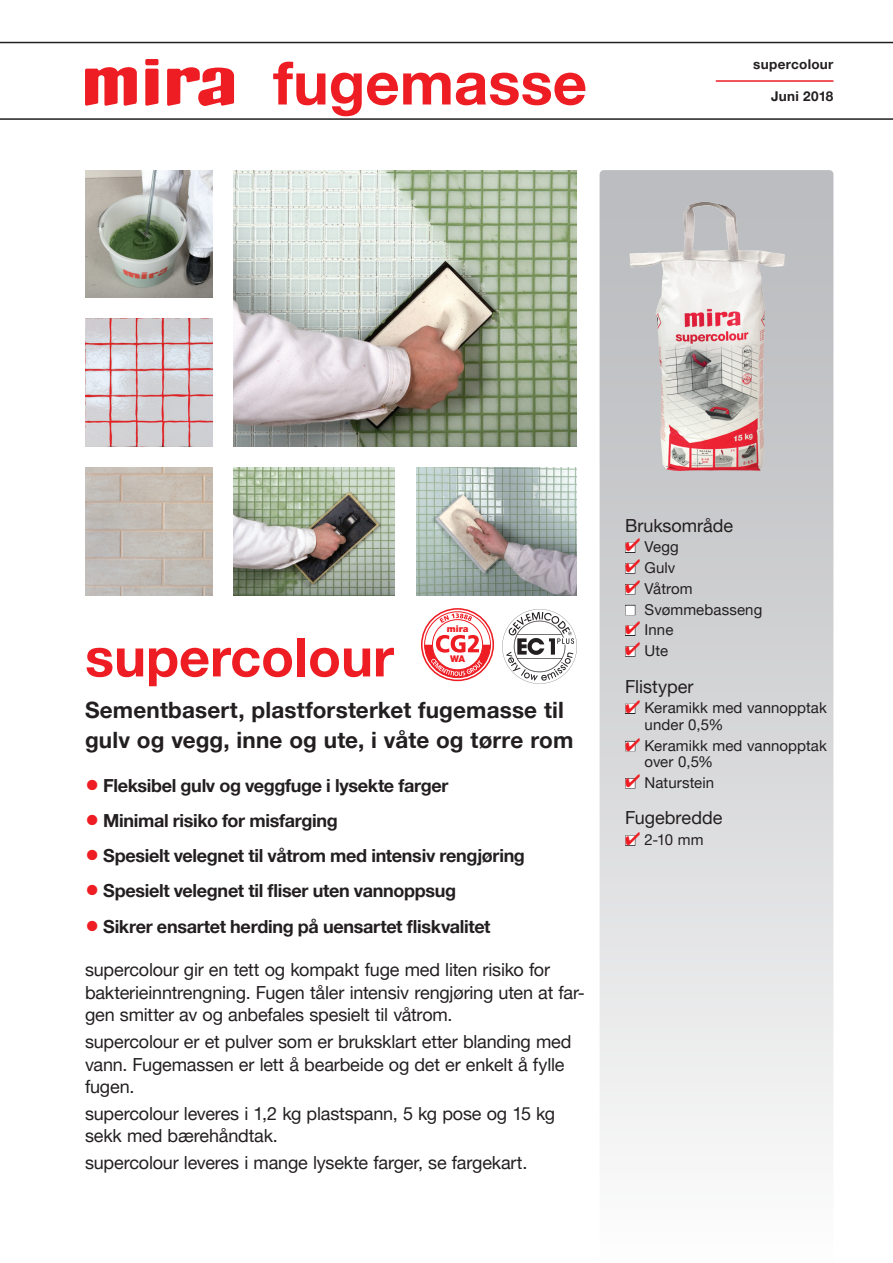
<style>
.page{position:relative;width:893px;height:1263px;background:#fff}
.page>*{position:absolute;margin:0;border:0;box-sizing:border-box;transform-origin:0 0}
.TYPE_OVERSKRIFT{font:700 60px "Helvetica Neue LT Pro";color:#ee1d23}
.over{font:700 54px "Helvetica Neue LT Pro";color:#ee1d23}
.TEKST_UNDER_BILLEDE{font:700 22.5px/30px "Helvetica Neue LT Pro";letter-spacing:.005em;color:#231f20}
.BRØD_side_1{font:18px/22.5px "Helvetica Neue LT Pro";letter-spacing:-.01em;color:#231f20}
.DOTPUNKTER{font:700 18px "Helvetica Neue LT Pro";letter-spacing:-.015em;color:#231f20}
.BRØD_OVERSKRIFT{font:18px "Helvetica Neue LT Pro";color:#231f20}
.PUNKTER_TIL_HØJRE{font:15px/16.5px "Helvetica Neue LT Pro";letter-spacing:.005em;color:#231f20}
.BRØD{font:700 13.5px "Helvetica Neue LT Pro";letter-spacing:.02em;color:#231f20}
.t1{font:900 9.3px "Helvetica Neue";color:#ee1d23}
.s1{font-size:28.5px;color:#ee1d23}
</style>
<div class="page">
<div style="left:600px;top:170px;width:233px;height:1093px;background:linear-gradient(to bottom,#b5b7ba,#fafafa);border-radius:4px"></div>
<div style="left:421px;top:608px;width:73px;height:73px;border:2px solid #ee1d23;border-radius:50%"></div>
<svg style="left:424px;top:611px;width:67px;height:67px"></svg>
<hr style="left:0;top:118px;width:893px;height:2px;background:#231f20">
<hr style="left:0;top:42px;width:893px;height:1px;background:#231f20">
<svg style="left:145px;top:69px;width:13px;height:37px"></svg>
<div style="left:145px;top:59px;width:13px;height:6px;background:#ee1d23;border-radius:2px"></div>
<svg style="left:85px;top:67px;width:52px;height:39px"></svg>
<svg style="left:167px;top:67px;width:67px;height:39px"></svg>
<img style="left:85px;top:170px;width:128px;height:128px">
<img style="left:85px;top:319px;width:128px;height:127px">
<img style="left:85px;top:468px;width:128px;height:127px">
<img style="left:234px;top:170px;width:343px;height:276px">
<img style="left:234px;top:468px;width:161px;height:127px">
<img style="left:416px;top:468px;width:161px;height:127px">
<hr style="left:716px;top:80px;width:117px;height:2px;background:#ee1d23">
<svg style="left:502px;top:609px;width:75px;height:74px"></svg>
<img style="left:629px;top:202px;width:157px;height:269px">
<svg style="left:626px;top:559px;width:14px;height:15px"></svg>
<svg style="left:626px;top:538px;width:14px;height:15px"></svg>
<svg style="left:626px;top:700px;width:14px;height:14px"></svg>
<svg style="left:626px;top:642px;width:14px;height:15px"></svg>
<svg style="left:626px;top:738px;width:14px;height:14px"></svg>
<svg style="left:626px;top:615px;width:14px;height:21px"></svg>
<svg style="left:626px;top:580px;width:14px;height:15px"></svg>
<svg style="left:626px;top:774px;width:14px;height:15px"></svg>
<svg style="left:626px;top:832px;width:14px;height:14px"></svg>
<p class="TYPE_OVERSKRIFT" style="left:273px;top:46px;width:315px">fugemasse</p>
<p class="BRØD" style="left:753px;top:55px;width:82px">supercolour</p>
<p class="BRØD" style="left:771px;top:88px;width:64px">Juni 2018</p>
<p class="over" style="left:85px;top:624px;width:310px">supercolour</p>
<p class="t1" style="left:447px;top:623px;width:23px">mira</p>
<p class="t1" style="left:450px;top:653px;width:17px">WA</p>
<p class="TEKST_UNDER_BILLEDE" style="left:85px;top:694px;width:490px">Sementbasert, plastforsterket fugemasse til gulv og vegg, inne og ute, i våte og tørre rom</p>
<p class="DOTPUNKTER" style="left:85px;top:774px;width:365px"><span class="s1">•</span> Fleksibel gulv og veggfuge i lysekte farger</p>
<p class="DOTPUNKTER" style="left:85px;top:809px;width:254px"><span class="s1">•</span> Minimal risiko for misfarging</p>
<p class="DOTPUNKTER" style="left:85px;top:844px;width:441px"><span class="s1">•</span> Spesielt velegnet til våtrom med intensiv rengjøring</p>
<p class="DOTPUNKTER" style="left:85px;top:880px;width:373px"><span class="s1">•</span> Spesielt velegnet til fliser uten vannoppsug</p>
<p class="DOTPUNKTER" style="left:85px;top:915px;width:407px"><span class="s1">•</span> Sikrer ensartet herding på uensartet fliskvalitet</p>
<p class="BRØD_side_1" style="left:85px;top:958px;width:501px">supercolour gir en tett og kompakt fuge med liten risiko for bakterieinntrengning. Fugen tåler intensiv rengjøring uten at far&shy;gen smitter av og anbefales spesielt til våtrom.</p>
<p class="BRØD_side_1" style="left:85px;top:1030px;width:488px">supercolour er et pulver som er bruksklart etter blanding med vann. Fugemassen er lett å bearbeide og det er enkelt å fylle fugen.</p>
<p class="BRØD_side_1" style="left:85px;top:1102px;width:472px">supercolour leveres i 1,2 kg plastspann, 5 kg pose og 15 kg sekk med bærehåndtak.</p>
<p class="BRØD_side_1" style="left:85px;top:1151px;width:444px">supercolour leveres i mange lysekte farger, se fargekart.</p>
<p class="BRØD_OVERSKRIFT" style="left:625px;top:514px;width:110px">Bruksområde</p>
<p class="PUNKTER_TIL_HØJRE" style="left:625px;top:538px;width:55px">■ Vegg</p>
<p class="PUNKTER_TIL_HØJRE" style="left:625px;top:559px;width:52px">■ Gulv</p>
<p class="PUNKTER_TIL_HØJRE" style="left:625px;top:580px;width:69px">■ Våtrom</p>
<p class="PUNKTER_TIL_HØJRE" style="left:625px;top:601px;width:139px">■ Svømmebasseng</p>
<p class="PUNKTER_TIL_HØJRE" style="left:625px;top:621px;width:50px">■ Inne</p>
<p class="PUNKTER_TIL_HØJRE" style="left:625px;top:642px;width:44px">■ Ute</p>
<p class="BRØD_OVERSKRIFT" style="left:625px;top:675px;width:70px">Flistyper</p>
<p class="PUNKTER_TIL_HØJRE" style="left:645px;top:699px;width:184px;text-indent:-20px">■ Keramikk med vannopptak under 0,5%</p>
<p class="PUNKTER_TIL_HØJRE" style="left:645px;top:737px;width:184px;text-indent:-20px">■ Keramikk med vannopptak over 0,5%</p>
<p class="PUNKTER_TIL_HØJRE" style="left:625px;top:774px;width:91px">■ Naturstein</p>
<p class="BRØD_OVERSKRIFT" style="left:625px;top:807px;width:99px">Fugebredde</p>
<p class="PUNKTER_TIL_HØJRE" style="left:625px;top:831px;width:80px">■ 2-10 mm</p>
</div>
